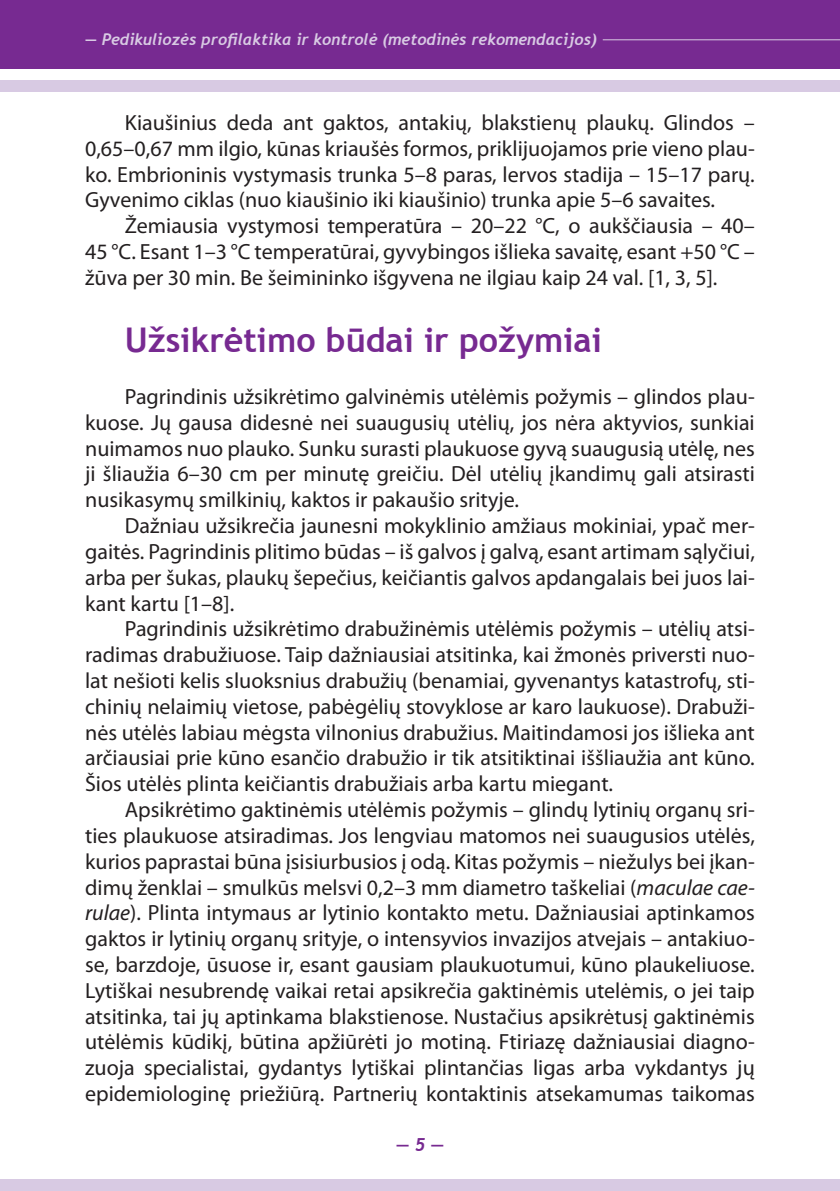
<style>
.page{position:relative;width:840px;height:1191px;background:#fff}
.page>*{position:absolute;margin:0;border:0;box-sizing:border-box;transform-origin:0 0}
.t1{font:700 34px "Trebuchet MS";color:#772a91}
.t2{font:22px/25.8px "Myriad Pro";color:#231f20;text-align:justify}
.t3{font:italic 700 18px "Trebuchet";color:#772a91}
.t4{font:italic 700 16px "Trebuchet";color:#d8cae3}
.s1{font-style:italic}
</style>
<div class="page">
<div style="left:0;top:0;width:839px;height:69px;background:#772a91"></div>
<div style="left:0;top:80px;width:839px;height:11px;background:#d8cae3"></div>
<div style="left:0;top:1179px;width:839px;height:12px;background:#d8cae3"></div>
<hr style="left:602px;top:39px;width:237px;height:1px;background:#d8cae3">
<p class="t4" style="left:85px;top:29px;width:513px">— Pedikuliozės profilaktika ir kontrolė (metodinės rekomendacijos)</p>
<p class="t2" style="left:85px;top:109px;width:670px;text-indent:40px">Kiaušinius deda ant gaktos, antakių, blakstienų plaukų. Glindos – 0,65–0,67 mm ilgio, kūnas kriaušės formos, priklijuojamos prie vieno plau&shy;ko. Embrioninis vystymasis trunka 5–8 paras, lervos stadija – 15–17 parų.<br>Gyvenimo ciklas (nuo kiaušinio iki kiaušinio) trunka apie 5–6 savaites.</p>
<p class="t2" style="left:85px;top:212px;width:671px;text-indent:40px">Žemiausia vystymosi temperatūra – 20–22 °C, o aukščiausia – 40– 45 °C. Esant 1–3 °C temperatūrai, gyvybingos išlieka savaitę, esant +50 °C – žūva per 30 min. Be šeimininko išgyvena ne ilgiau kaip 24 val. [1, 3, 5].</p>
<h1 class="t1" style="left:125px;top:319px;width:478px">Užsikrėtimo būdai ir požymiai</h1>
<p class="t2" style="left:85px;top:383px;width:671px;text-indent:40px">Pagrindinis užsikrėtimo galvinėmis utėlėmis požymis – glindos plau&shy;kuose. Jų gausa didesnė nei suaugusių utėlių, jos nėra aktyvios, sunkiai nuimamos nuo plauko. Sunku surasti plaukuose gyvą suaugusią utėlę, nes ji šliaužia 6–30 cm per minutę greičiu. Dėl utėlių įkandimų gali atsirasti nusikasymų smilkinių, kaktos ir pakaušio srityje.</p>
<p class="t2" style="left:85px;top:512px;width:671px;text-indent:40px">Dažniau užsikrečia jaunesni mokyklinio amžiaus mokiniai, ypač mer&shy;gaitės. Pagrindinis plitimo būdas – iš galvos į galvą, esant artimam sąlyčiui, arba per šukas, plaukų šepečius, keičiantis galvos apdangalais bei juos lai&shy;kant kartu [1–8].</p>
<p class="t2" style="left:85px;top:616px;width:671px;text-indent:40px">Pagrindinis užsikrėtimo drabužinėmis utėlėmis požymis – utėlių atsi&shy;radimas drabužiuose. Taip dažniausiai atsitinka, kai žmonės priversti nuo&shy;lat nešioti kelis sluoksnius drabužių (benamiai, gyvenantys katastrofų, sti&shy;chinių nelaimių vietose, pabėgėlių stovyklose ar karo laukuose). Drabuži&shy;nės utėlės labiau mėgsta vilnonius drabužius. Maitindamosi jos išlieka ant arčiausiai prie kūno esančio drabužio ir tik atsitiktinai iššliaužia ant kūno.<br>Šios utėlės plinta keičiantis drabužiais arba kartu miegant.</p>
<p class="t2" style="left:85px;top:796px;width:671px;text-indent:40px">Apsikrėtimo gaktinėmis utėlėmis požymis – glindų lytinių organų sri&shy;ties plaukuose atsiradimas. Jos lengviau matomos nei suaugusios utėlės, kurios paprastai būna įsisiurbusios į odą. Kitas požymis – niežulys bei įkan&shy;dimų ženklai – smulkūs melsvi 0,2–3 mm diametro taškeliai (<span class="s1">maculae cae&shy;rulae</span>). Plinta intymaus ar lytinio kontakto metu. Dažniausiai aptinkamos gaktos ir lytinių organų srityje, o intensyvios invazijos atvejais – antakiuo&shy;se, barzdoje, ūsuose ir, esant gausiam plaukuotumui, kūno plaukeliuose.<br>Lytiškai nesubrendę vaikai retai apsikrečia gaktinėmis utelėmis, o jei taip atsitinka, tai jų aptinkama blakstienose. Nustačius apsikrėtusį gaktinėmis utėlėmis kūdikį, būtina apžiūrėti jo motiną. Ftiriazę dažniausiai diagno&shy;zuoja specialistai, gydantys lytiškai plintančias ligas arba vykdantys jų epidemiologinę priežiūrą. Partnerių kontaktinis atsekamumas taikomas</p>
<p class="t3" style="left:396px;top:1133px;width:49px">— 5 —</p>
</div>
